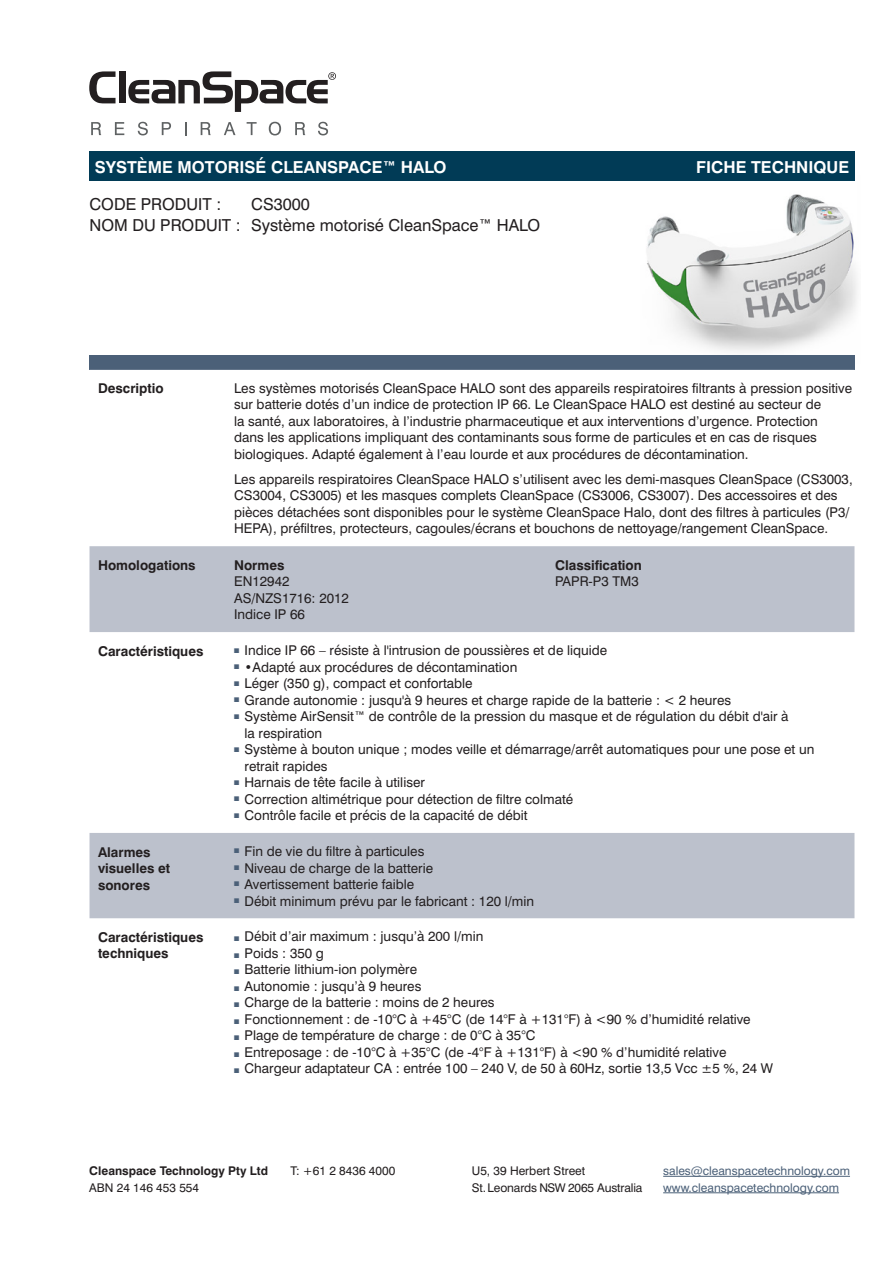
<style>
.page{position:relative;width:893px;height:1263px;background:#fff}
.page>*{position:absolute;margin:0;border:0;box-sizing:border-box;transform-origin:0 0}
.t1{font:16.5px/21px "Swiss 721 BT";color:#231f20}
.t2{font:700 16.5px "Swiss 721 BT";color:#fff}
.t3{font:13.5px/16.5px "Swiss 721 BT";color:#231f20}
.t4{font:700 13.5px/16.5px "Swiss 721 BT";color:#231f20}
.t5{font:12px/16.5px "Swiss 721 BT";color:#231f20}
.t6{font:12px/16.5px "Swiss 721 BT";color:#4b6078}
.t7{font:700 12px "Swiss 721 BT";color:#231f20}
.s1{color:#4b6078}
</style>
<div class="page">
<svg style="left:89px;top:71px;width:27px;height:32px"></svg>
<div style="left:119px;top:71px;width:7px;height:32px;background:#231f20"></div>
<svg style="left:128px;top:71px;width:208px;height:41px"></svg>
<svg style="left:91px;top:122px;width:10px;height:13px"></svg>
<svg style="left:115px;top:122px;width:9px;height:13px"></svg>
<svg style="left:138px;top:122px;width:10px;height:13px"></svg>
<svg style="left:162px;top:122px;width:9px;height:13px"></svg>
<svg style="left:185px;top:122px;width:1px;height:13px"></svg>
<svg style="left:201px;top:122px;width:10px;height:13px"></svg>
<svg style="left:224px;top:122px;width:11px;height:13px"></svg>
<svg style="left:247px;top:122px;width:10px;height:13px"></svg>
<svg style="left:269px;top:122px;width:12px;height:13px"></svg>
<svg style="left:295px;top:122px;width:10px;height:13px"></svg>
<svg style="left:318px;top:122px;width:10px;height:13px"></svg>
<hr style="left:663px;top:1176px;width:187px;height:1px;background:#4b6078">
<hr style="left:663px;top:1192px;width:176px;height:1px;background:#4b6078">
<img style="left:647px;top:176px;width:210px;height:188px">
<div style="left:90px;top:151px;width:764px;height:30px;background:#013b56"></div>
<div style="left:90px;top:355px;width:764px;height:15px;background:#4b6078"></div>
<svg style="left:90px;top:546px;width:764px;height:372px"></svg>
<p class="t2" style="left:95px;top:157px;width:353px">SYSTÈME MOTORISÉ CLEANSPACE™ HALO</p>
<p class="t2" style="left:696px;top:157px;width:154px">FICHE TECHNIQUE</p>
<p class="t1" style="left:90px;top:194px;width:133px">CODE PRODUIT :</p>
<p class="t1" style="left:90px;top:194px;width:452px;text-indent:162px">CS3000<br>NOM DU PRODUIT : Système motorisé CleanSpace™ HALO</p>
<p class="t4" style="left:98px;top:380px;width:67px">Descriptio</p>
<p class="t3" style="left:234px;top:380px;width:619px">Les systèmes motorisés CleanSpace HALO sont des appareils respiratoires filtrants à pression positive sur batterie dotés d’un indice de protection IP 66. Le CleanSpace HALO est destiné au secteur de<br>la santé, aux laboratoires, à l’industrie pharmaceutique et aux interventions d’urgence. Protection<br>dans les applications impliquant des contaminants sous forme de particules et en cas de risques biologiques. Adapté également à l’eau lourde et aux procédures de décontamination.</p>
<p class="t3" style="left:234px;top:471px;width:620px">Les appareils respiratoires CleanSpace HALO s’utilisent avec les demi-masques CleanSpace (CS3003, CS3004, CS3005) et les masques complets CleanSpace (CS3006, CS3007). Des accessoires et des pièces détachées sont disponibles pour le système CleanSpace Halo, dont des filtres à particules (P3/ HEPA), préfiltres, protecteurs, cagoules/écrans et bouchons de nettoyage/rangement CleanSpace.</p>
<p class="t4" style="left:98px;top:557px;width:99px">Homologations</p>
<p class="t4" style="left:234px;top:557px;width:52px">Normes</p>
<p class="t3" style="left:234px;top:573px;width:116px">EN12942<br>AS/NZS1716: 2012<br>Indice IP 66</p>
<p class="t4" style="left:555px;top:557px;width:88px">Classification</p>
<p class="t3" style="left:555px;top:573px;width:85px">PAPR-P3 TM3</p>
<p class="t4" style="left:98px;top:642px;width:107px">Caractéristiques</p>
<p class="t3" style="left:234px;top:642px;width:375px"><sup>■</sup> Indice IP 66 – résiste à l'intrusion de poussières et de liquide</p>
<p class="t3" style="left:234px;top:658px;width:285px"><sup>■</sup> •Adapté aux procédures de décontamination</p>
<p class="t3" style="left:234px;top:675px;width:240px"><sup>■</sup> Léger (350 g), compact et confortable</p>
<p class="t3" style="left:234px;top:691px;width:498px"><sup>■</sup> Grande autonomie : jusqu'à 9 heures et charge rapide de la batterie : &lt; 2 heures</p>
<p class="t3" style="left:245px;top:708px;width:546px;text-indent:-10px"><sup>■</sup> Système AirSensit™ de contrôle de la pression du masque et de régulation du débit d'air à la respiration</p>
<p class="t3" style="left:245px;top:741px;width:571px;text-indent:-10px"><sup>■</sup> Système à bouton unique ; modes veille et démarrage/arrêt automatiques pour une pose et un retrait rapides</p>
<p class="t3" style="left:234px;top:774px;width:192px"><sup>■</sup> Harnais de tête facile à utiliser</p>
<p class="t3" style="left:234px;top:790px;width:341px"><sup>■</sup> Correction altimétrique pour détection de filtre colmaté</p>
<p class="t3" style="left:234px;top:807px;width:295px"><sup>■</sup> Contrôle facile et précis de la capacité de débit</p>
<p class="t4" style="left:98px;top:843px;width:74px">Alarmes visuelles et sonores</p>
<p class="t3" style="left:234px;top:843px;width:192px"><sup>■</sup> Fin de vie du filtre à particules</p>
<p class="t3" style="left:234px;top:859px;width:200px"><sup>■</sup> Niveau de charge de la batterie</p>
<p class="t3" style="left:234px;top:876px;width:182px"><sup>■</sup> Avertissement batterie faible</p>
<p class="t3" style="left:234px;top:892px;width:302px"><sup>■</sup> Débit minimum prévu par le fabricant : 120 l/min</p>
<p class="t4" style="left:98px;top:929px;width:107px">Caractéristiques techniques</p>
<p class="t3" style="left:234px;top:928px;width:251px"><span class="s1">■</span> Débit d’air maximum : jusqu’à 200 l/min</p>
<p class="t3" style="left:234px;top:945px;width:91px"><span class="s1">■</span> Poids : 350 g</p>
<p class="t3" style="left:234px;top:961px;width:185px"><span class="s1">■</span> Batterie lithium-ion polymère</p>
<p class="t3" style="left:234px;top:978px;width:189px"><span class="s1">■</span> Autonomie : jusqu’à 9 heures</p>
<p class="t3" style="left:234px;top:994px;width:262px"><span class="s1">■</span> Charge de la batterie : moins de 2 heures</p>
<p class="t3" style="left:234px;top:1011px;width:518px"><span class="s1">■</span> Fonctionnement : de -10°C à +45°C (de 14°F à +131°F) à &lt;90 % d’humidité relative</p>
<p class="t3" style="left:234px;top:1027px;width:303px"><span class="s1">■</span> Plage de température de charge : de 0°C à 35°C</p>
<p class="t3" style="left:234px;top:1044px;width:494px"><span class="s1">■</span> Entreposage : de -10°C à +35°C (de -4°F à +131°F) à &lt;90 % d’humidité relative</p>
<p class="t3" style="left:234px;top:1060px;width:541px"><span class="s1">■</span> Chargeur adaptateur CA : entrée 100 – 240 V, de 50 à 60Hz, sortie 13,5 Vcc ±5 %, 24 W</p>
<p class="t7" style="left:89px;top:1163px;width:180px">Cleanspace Technology Pty Ltd</p>
<p class="t5" style="left:89px;top:1179px;width:111px">ABN 24 146 453 554</p>
<p class="t5" style="left:290px;top:1162px;width:106px">T: +61 2 8436 4000</p>
<p class="t5" style="left:472px;top:1162px;width:172px">U5, 39 Herbert Street<br>St. Leonards NSW 2065 Australia</p>
<p class="t6" style="left:663px;top:1162px;width:188px">sales@cleanspacetechnology.com www.cleanspacetechnology.com</p>
</div>
